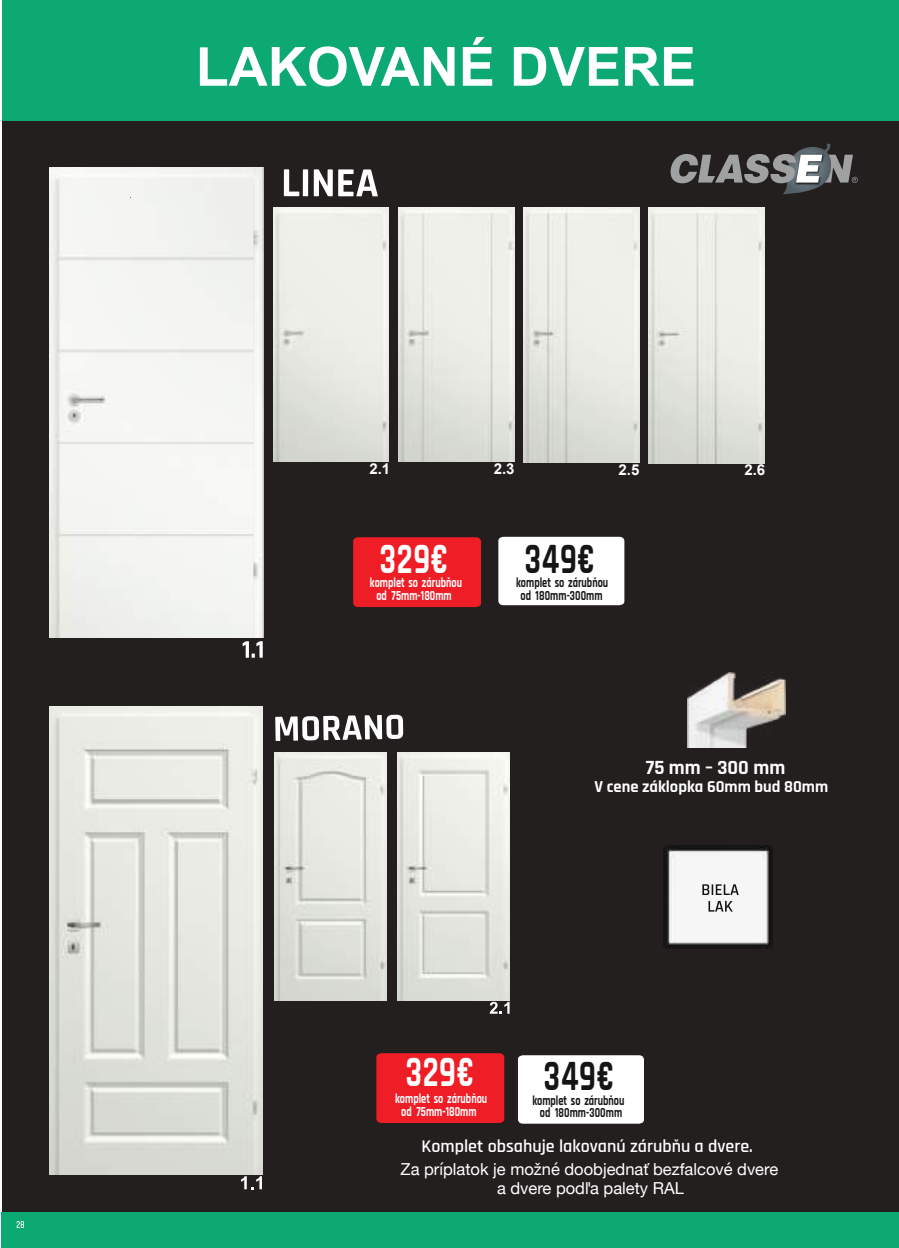
<style>
.page{position:relative;width:899px;height:1248px;background:#fff}
.page>*{position:absolute;margin:0;border:0;box-sizing:border-box;transform-origin:0 0}
.t1{font:700 54px "Arial";color:#fff}
.t2{font:700 42.9px "Rajdhani";letter-spacing:.02em;color:#fff;scale:.75 1}
.t3{font:700 42.9px "Rajdhani";letter-spacing:.02em;color:#141515;scale:.75 1}
.t4{font:700 19.95px "Rajdhani";color:#fff}
.t5{font:600 18px "Rajdhani";color:#fff}
.t6{font:16.5px "Helvetica Neue";color:#fff}
.t7{font:700 16.5px "Rajdhani";color:#fff}
.t8{font:700 15px "Arial";color:#fff}
.t9{font:700 13.65px "Rajdhani";color:#141515;scale:.75 1}
.t10{font:700 13.65px "Rajdhani";color:#fff;scale:.75 1}
</style>
<div class="page">
<div style="left:2px;top:1px;width:896px;height:1245px;background:#241f1f"></div>
<img style="left:50px;top:706px;width:212px;height:468px">
<div style="left:2px;top:1px;width:896px;height:120px;background:#0ca973"></div>
<svg style="left:275px;top:714px;width:128px;height:26px"></svg>
<svg style="left:241px;top:1176px;width:21px;height:12px"></svg>
<svg style="left:489px;top:1001px;width:20px;height:12px"></svg>
<img style="left:397px;top:752px;width:112px;height:248px">
<div style="left:2px;top:1211px;width:896px;height:35px;background:#0ca973"></div>
<img style="left:49px;top:167px;width:214px;height:470px">
<svg style="left:243px;top:641px;width:20px;height:16px"></svg>
<svg style="left:284px;top:169px;width:94px;height:27px"></svg>
<div style="left:498px;top:536px;width:126px;height:69px;background:#fff"></div>
<div style="left:518px;top:1055px;width:126px;height:68px;background:#fff"></div>
<img style="left:273px;top:208px;width:115px;height:253px">
<div style="left:353px;top:537px;width:128px;height:70px;background:#ef1d26"></div>
<div style="left:376px;top:1053px;width:128px;height:69px;background:#ef1d26"></div>
<img style="left:274px;top:752px;width:112px;height:247px">
<img style="left:687px;top:672px;width:98px;height:75px">
<img style="left:663px;top:845px;width:109px;height:103px">
<svg style="left:702px;top:884px;width:36px;height:27px"></svg>
<img style="left:649px;top:207px;width:115px;height:256px">
<img style="left:523px;top:207px;width:116px;height:255px">
<img style="left:399px;top:207px;width:115px;height:254px">
<svg style="left:670px;top:143px;width:187px;height:51px"></svg>
<svg style="left:17px;top:1221px;width:7px;height:6px"></svg>
<h1 class="t1" style="left:196px;top:46px;width:502px">LAKOVANÉ DVERE</h1>
<p class="t8" style="left:369px;top:463px;width:22px">2.1</p>
<p class="t8" style="left:494px;top:463px;width:22px">2.3</p>
<p class="t8" style="left:618px;top:463px;width:22px">2.5</p>
<p class="t8" style="left:744px;top:464px;width:22px">2.6</p>
<h2 class="t2" style="left:380px;top:540px;width:93px">329€</h2>
<h2 class="t3" style="left:525px;top:541px;width:95px">349€</h2>
<p class="t10" style="left:370px;top:577px;width:124px">komplet so zárubňou</p>
<p class="t10" style="left:376px;top:589px;width:102px">od 75mm-180mm</p>
<p class="t9" style="left:516px;top:577px;width:124px">komplet so zárubňou</p>
<p class="t9" style="left:520px;top:589px;width:111px">od 180mm-300mm</p>
<p class="t4" style="left:645px;top:758px;width:141px">75 mm – 300 mm</p>
<p class="t7" style="left:594px;top:779px;width:235px">V cene záklopka 60mm bud 80mm</p>
<h2 class="t2" style="left:405px;top:1053px;width:93px">329€</h2>
<h2 class="t3" style="left:544px;top:1057px;width:95px">349€</h2>
<p class="t10" style="left:395px;top:1092px;width:124px">komplet so zárubňou</p>
<p class="t10" style="left:401px;top:1105px;width:102px">od 75mm-180mm</p>
<p class="t9" style="left:532px;top:1094px;width:124px">komplet so zárubňou</p>
<p class="t9" style="left:540px;top:1106px;width:111px">od 180mm-300mm</p>
<p class="t5" style="left:421px;top:1134px;width:333px">Komplet obsahuje lakovanú zárubňu a dvere.</p>
<p class="t6" style="left:497px;top:1177px;width:188px">a dvere podľa palety RAL</p>
<p class="t6" style="left:400px;top:1159px;width:379px">Za príplatok je možné doobjednať bezfalcové dvere</p>
</div>
